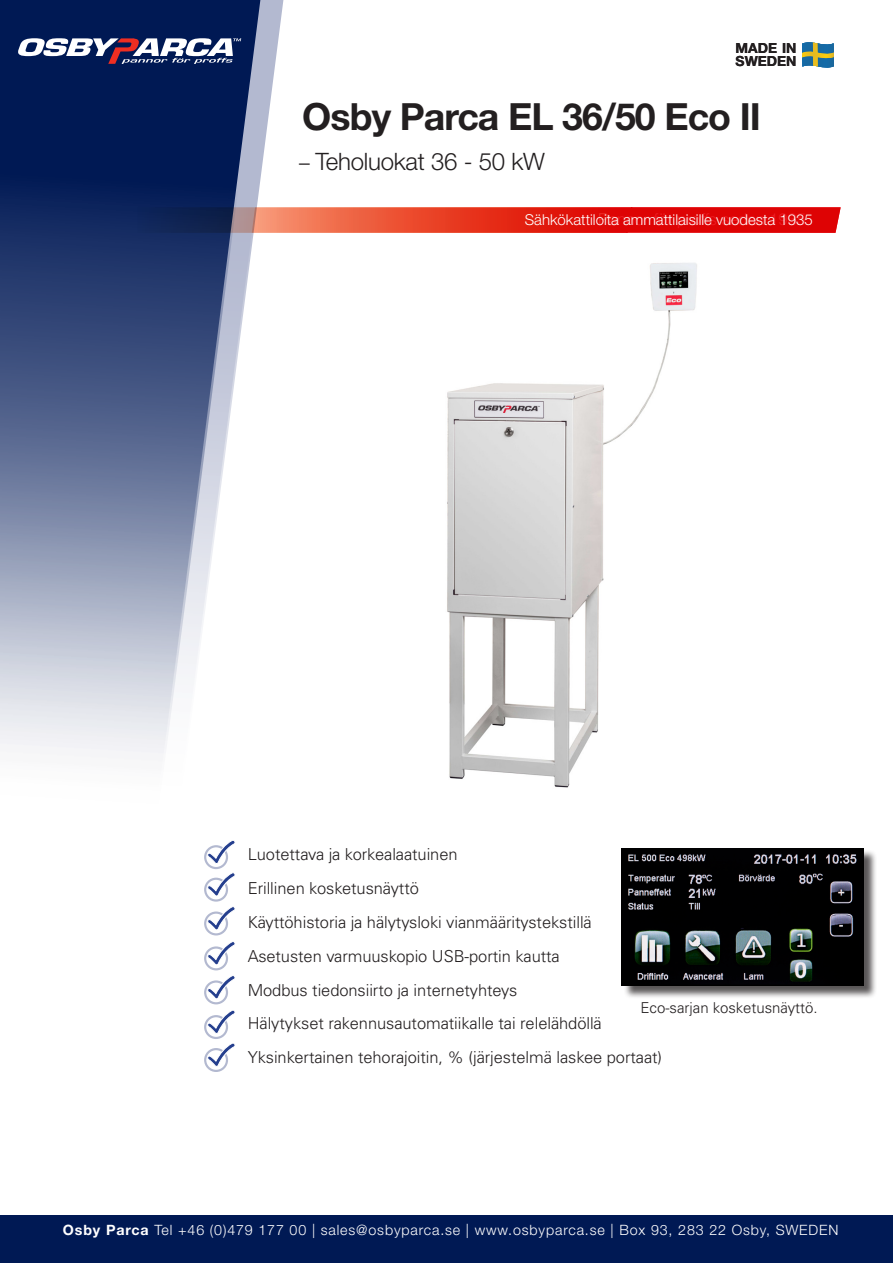
<style>
.page{position:relative;width:893px;height:1263px;background:#fff}
.page>*{position:absolute;margin:0;border:0;box-sizing:border-box;transform-origin:0 0}
.t1{font:700 37.5px "Helvetica Neue LT Std";letter-spacing:-.025em;color:#231f20}
.t2{font:300 24px "Helvetica Neue LT Std";letter-spacing:-.01em;color:#231f20}
.t3{font:300 16.5px "Univers LT Pro 45";letter-spacing:-.005em;color:#231f20}
.t4{font:300 16.5px "Helvetica Neue LT Std";color:#fff}
.t5{font:300 15px "Helvetica Neue LT Std";color:#fff}
.t6{font:300 15px "Univers LT Pro 45";color:#231f20}
.t7{font:300 14.25px "Helvetica Neue LT Std";letter-spacing:.06em;color:#fff}
.t8{font:700 13.95px "Helvetica Neue LT Std";color:#231f20}
.s1{font-size:21.3px}
.s2{font-weight:700}
</style>
<div class="page">
<img style="left:447px;top:263px;width:250px;height:525px">
<div style="left:0;top:1215px;width:893px;height:48px;background:#001954"></div>
<svg style="left:263px;top:0;width:21px;height:158px"></svg>
<svg style="left:0;top:0;width:263px;height:902px"></svg>
<svg style="left:802px;top:42px;width:32px;height:26px"></svg>
<svg style="left:18px;top:38px;width:223px;height:26px"></svg>
<svg style="left:137px;top:207px;width:704px;height:26px;background:#c6302b"></svg>
<div style="left:623px;top:850px;width:254px;height:149px;background:#231f20;opacity:.75"></div>
<img style="left:622px;top:848px;width:241px;height:137px">
<div style="left:204px;top:1048px;width:24px;height:24px;border:2px solid #b3b9d0;border-radius:50%"></div>
<svg style="left:206px;top:1043px;width:29px;height:24px"></svg>
<div style="left:204px;top:980px;width:24px;height:24px;border:2px solid #b3b9d0;border-radius:50%"></div>
<svg style="left:206px;top:976px;width:29px;height:24px"></svg>
<div style="left:204px;top:1015px;width:24px;height:24px;border:2px solid #b3b9d0;border-radius:50%"></div>
<svg style="left:206px;top:1010px;width:29px;height:25px"></svg>
<div style="left:204px;top:946px;width:24px;height:24px;border:2px solid #b3b9d0;border-radius:50%"></div>
<svg style="left:206px;top:942px;width:29px;height:24px"></svg>
<div style="left:204px;top:911px;width:24px;height:24px;border:2px solid #b3b9d0;border-radius:50%"></div>
<svg style="left:206px;top:906px;width:29px;height:25px"></svg>
<div style="left:204px;top:878px;width:24px;height:24px;border:2px solid #b3b9d0;border-radius:50%"></div>
<svg style="left:206px;top:872px;width:31px;height:25px"></svg>
<div style="left:204px;top:845px;width:24px;height:24px;border:2px solid #b3b9d0;border-radius:50%"></div>
<svg style="left:206px;top:839px;width:31px;height:26px"></svg>
<p class="t8" style="left:736px;top:39px;width:62px">MADE IN</p>
<p class="t8" style="left:736px;top:53px;width:62px">SWEDEN</p>
<p class="t1" style="left:302px;top:93px;width:460px">Osby Parca EL 36/50 Eco II</p>
<p class="t2" style="left:299px;top:147px;width:247px"><span class="s1">–</span> Teholuokat 36 - 50 kW</p>
<p class="t4" style="left:598px;top:209px;width:209px">Pannor för proffs sedan 1935</p>
<p class="t5" style="left:525px;top:211px;width:290px">Sähkökattiloita ammattilaisille vuodesta 1935</p>
<p class="t3" style="left:248px;top:845px;width:211px">Luotettava ja korkealaatuinen</p>
<p class="t3" style="left:248px;top:878px;width:173px">Erillinen kosketusnäyttö</p>
<p class="t3" style="left:248px;top:912px;width:346px">Käyttöhistoria ja hälytysloki vianmääritystekstillä</p>
<p class="t3" style="left:248px;top:946px;width:314px">Asetusten varmuuskopio USB-portin kautta</p>
<p class="t3" style="left:248px;top:980px;width:271px">Modbus tiedonsiirto ja internetyhteys</p>
<p class="t3" style="left:248px;top:1013px;width:356px">Hälytykset rakennusautomatiikalle tai relelähdöllä</p>
<p class="t3" style="left:248px;top:1047px;width:416px">Yksinkertainen tehorajoitin, % (järjestelmä laskee portaat)</p>
<p class="t6" style="left:640px;top:999px;width:179px">Eco-sarjan kosketusnäyttö.</p>
<p class="t7" style="left:63px;top:1221px;width:777px"><span class="s2">Osby Parca</span> Tel +46 (0)479 177 00 | sales@osbyparca.se | www.osbyparca.se | Box 93, 283 22 Osby, SWEDEN</p>
</div>
